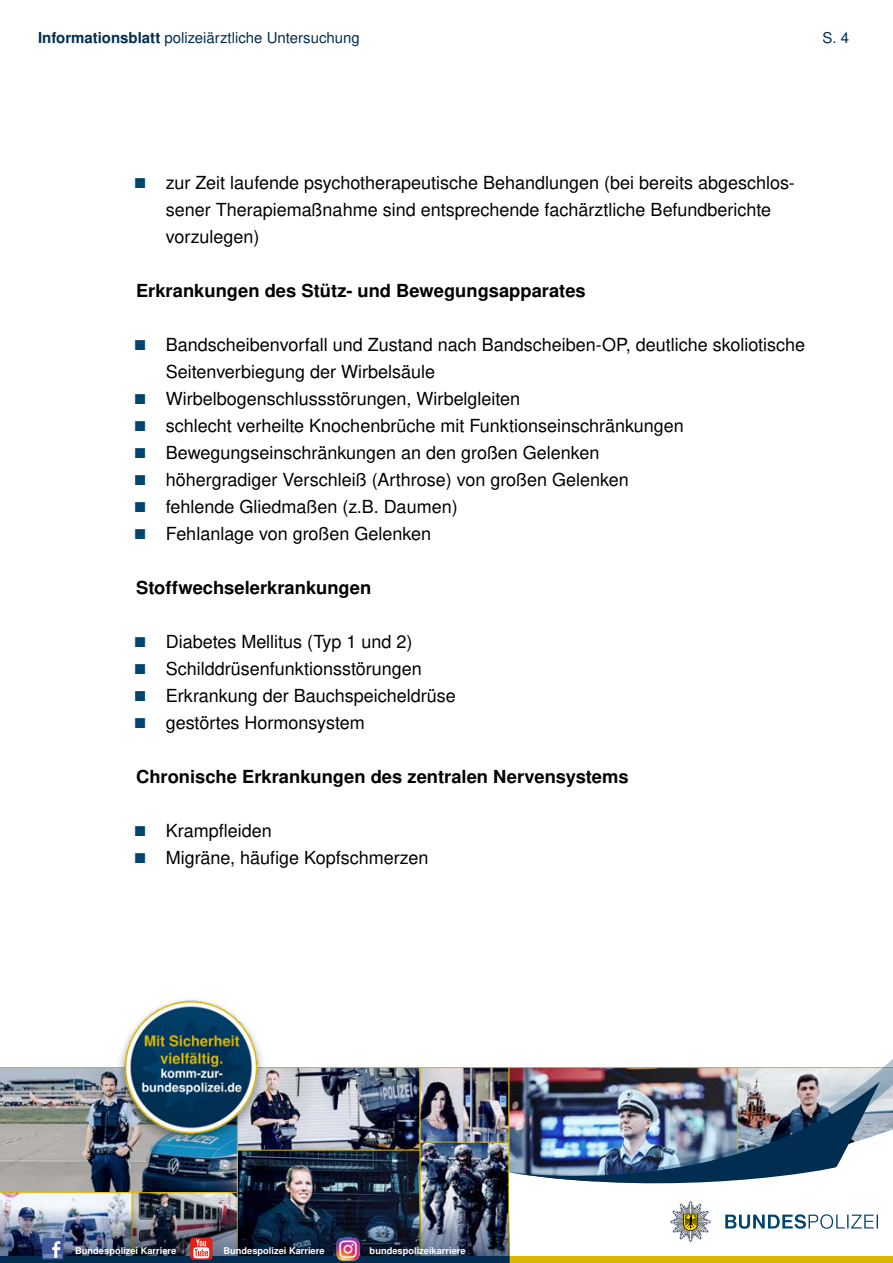
<style>
.page{position:relative;width:893px;height:1263px;background:#fff}
.page>*{position:absolute;margin:0;border:0;box-sizing:border-box;transform-origin:0 0}
.t1{font:18px/27px "Nimbus San L";color:#000}
.t2{font:700 18px "Nimbus San L";color:#000}
.t3{font:15px "Nimbus San L";color:#002d50}
.t4{font:700 9.3px "Nimbus San L";color:#fff}
.s1{font-weight:700}
.s2{font-size:13.5px;color:#004470}
</style>
<div class="page">
<img style="left:119px;top:1000px;width:144px;height:67px">
<img style="left:0;top:1067px;width:893px;height:196px">
<img style="left:333px;top:1233px;width:31px;height:30px">
<p class="t3" style="left:38px;top:27px;width:323px"><span class="s1">Informationsblatt</span> polizeiärztliche Untersuchung</p>
<p class="t3" style="left:823px;top:27px;width:28px">S. 4</p>
<p class="t1" style="left:166px;top:169px;width:631px;text-indent:-30px"><span class="s2">■</span> zur Zeit laufende psychotherapeutische Behandlungen (bei bereits abgeschlos&shy;sener Therapiemaßnahme sind entsprechende fachärztliche Befundberichte vorzulegen)</p>
<p class="t2" style="left:136px;top:278px;width:451px">Erkrankungen des Stütz- und Bewegungsapparates</p>
<p class="t1" style="left:166px;top:331px;width:641px;text-indent:-30px"><span class="s2">■</span> Bandscheibenvorfall und Zustand nach Bandscheiben-OP, deutliche skoliotische<br>Seitenverbiegung der Wirbelsäule</p>
<p class="t1" style="left:136px;top:385px;width:386px"><span class="s2">■</span> Wirbelbogenschlussstörungen, Wirbelgleiten</p>
<p class="t1" style="left:136px;top:412px;width:549px"><span class="s2">■</span> schlecht verheilte Knochenbrüche mit Funktionseinschränkungen</p>
<p class="t1" style="left:136px;top:439px;width:465px"><span class="s2">■</span> Bewegungseinschränkungen an den großen Gelenken</p>
<p class="t1" style="left:136px;top:466px;width:494px"><span class="s2">■</span> höhergradiger Verschleiß (Arthrose) von großen Gelenken</p>
<p class="t1" style="left:136px;top:493px;width:323px"><span class="s2">■</span> fehlende Gliedmaßen (z.B. Daumen)</p>
<p class="t1" style="left:136px;top:520px;width:297px"><span class="s2">■</span> Fehlanlage von großen Gelenken</p>
<p class="t2" style="left:136px;top:575px;width:237px">Stoffwechselerkrankungen</p>
<p class="t1" style="left:136px;top:628px;width:278px"><span class="s2">■</span> Diabetes Mellitus (Typ 1 und 2)</p>
<p class="t1" style="left:136px;top:655px;width:287px"><span class="s2">■</span> Schilddrüsenfunktionsstörungen</p>
<p class="t1" style="left:136px;top:682px;width:321px"><span class="s2">■</span> Erkrankung der Bauchspeicheldrüse</p>
<p class="t1" style="left:136px;top:709px;width:230px"><span class="s2">■</span> gestörtes Hormonsystem</p>
<p class="t2" style="left:136px;top:764px;width:494px">Chronische Erkrankungen des zentralen Nervensystems</p>
<p class="t1" style="left:136px;top:817px;width:137px"><span class="s2">■</span> Krampfleiden</p>
<p class="t1" style="left:136px;top:844px;width:294px"><span class="s2">■</span> Migräne, häufige Kopfschmerzen</p>
<p class="t4" style="left:75px;top:1243px;width:103px">Bundespolizei Karriere</p>
<p class="t4" style="left:223px;top:1243px;width:103px">Bundespolizei Karriere</p>
<p class="t4" style="left:370px;top:1243px;width:98px">bundespolizeikarriere</p>
</div>
